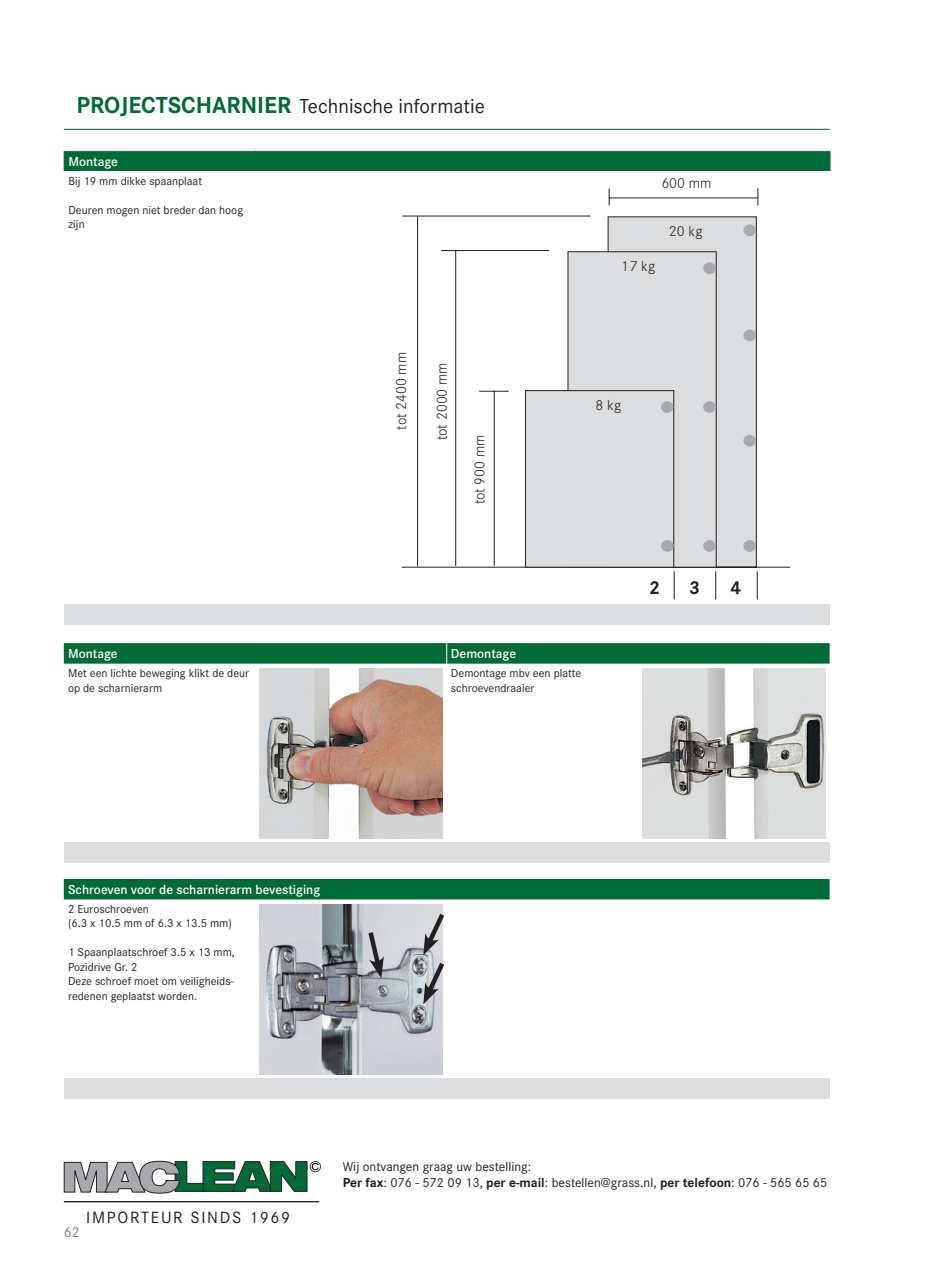
<style>
.page{position:relative;width:936px;height:1263px;background:#fff}
.page>*{position:absolute;margin:0;border:0;box-sizing:border-box;transform-origin:0 0}
.t1{font:700 24px "Corporate S";color:#006b36}
.t2{font:21px "Corporate S";color:#231f20}
.t3{font:700 19.2px "Corporate S";color:#231f20}
.t4{font:16.95px "Corporate S";letter-spacing:.1em;color:#231f20}
.t5{font:300 15.15px "Corporate S";color:#231f20}
.t6{font:15px "Corporate S";color:#808285}
.t7{font:13.5px/16.2px "Corporate S";color:#231f20}
.t8{font:600 13.5px "Corporate S";color:#fff}
.t9{font:12px/14.4px "Corporate S";color:#231f20}
.s1{font-weight:700}
</style>
<div class="page">
<hr style="left:64px;top:129px;width:765px;height:1px;background:#015c20">
<div style="left:64px;top:151px;width:766px;height:20px;background:#006b36"></div>
<div style="left:64px;top:604px;width:766px;height:20px;background:#dcdddf"></div>
<svg style="left:401px;top:216px;width:389px;height:352px"></svg>
<div style="left:567px;top:251px;width:149px;height:316px;background:#dcdddf"></div>
<div style="left:525px;top:390px;width:149px;height:177px;background:#dcdddf;border:1px solid #231f20"></div>
<svg style="left:608px;top:188px;width:1px;height:17px"></svg>
<svg style="left:757px;top:188px;width:1px;height:17px"></svg>
<hr style="left:609px;top:198px;width:148px;height:1px;background:#231f20">
<hr style="left:402px;top:216px;width:188px;height:1px;background:#231f20">
<hr style="left:417px;top:217px;width:1px;height:349px;background:#231f20">
<hr style="left:441px;top:250px;width:108px;height:1px;background:#231f20">
<hr style="left:455px;top:251px;width:1px;height:315px;background:#231f20">
<svg style="left:479px;top:391px;width:29px;height:1px"></svg>
<hr style="left:494px;top:391px;width:1px;height:175px;background:#231f20">
<div style="left:743px;top:435px;width:12px;height:11px;background:#a8a9ad;border-radius:50%"></div>
<div style="left:743px;top:330px;width:12px;height:11px;background:#a8a9ad;border-radius:50%"></div>
<div style="left:703px;top:540px;width:12px;height:12px;background:#a8a9ad;border-radius:50%"></div>
<div style="left:703px;top:401px;width:12px;height:12px;background:#a8a9ad;border-radius:50%"></div>
<div style="left:661px;top:540px;width:12px;height:12px;background:#a8a9ad;border-radius:50%"></div>
<div style="left:661px;top:401px;width:12px;height:12px;background:#a8a9ad;border-radius:50%"></div>
<div style="left:743px;top:540px;width:12px;height:12px;background:#a8a9ad;border-radius:50%"></div>
<div style="left:743px;top:224px;width:12px;height:12px;background:#a8a9ad;border-radius:50%"></div>
<div style="left:703px;top:262px;width:12px;height:12px;background:#a8a9ad;border-radius:50%"></div>
<svg style="left:673px;top:571px;width:1px;height:28px"></svg>
<svg style="left:715px;top:571px;width:1px;height:28px"></svg>
<svg style="left:756px;top:571px;width:1px;height:28px"></svg>
<div style="left:64px;top:843px;width:765px;height:20px;background:#dcdddf"></div>
<svg style="left:64px;top:643px;width:765px;height:21px"></svg>
<img style="left:259px;top:668px;width:183px;height:170px">
<img style="left:642px;top:668px;width:183px;height:170px">
<div style="left:64px;top:879px;width:765px;height:20px;background:#006b36"></div>
<div style="left:64px;top:1078px;width:765px;height:21px;background:#dcdddf"></div>
<img style="left:259px;top:904px;width:183px;height:170px">
<svg style="left:365px;top:927px;width:19px;height:51px"></svg>
<svg style="left:422px;top:909px;width:23px;height:95px"></svg>
<svg style="left:64px;top:1160px;width:257px;height:34px"></svg>
<hr style="left:64px;top:1201px;width:255px;height:1px;background:#231f20">
<h1 class="t1" style="left:77px;top:91px;width:28px">Projectscharnier</h1>
<h2 class="t2" style="left:299px;top:94px;width:187px">Technische informatie</h2>
<p class="t8" style="left:68px;top:154px;width:51px">Montage</p>
<p class="t9" style="left:68px;top:174px;width:135px">Bij 19 mm dikke spaanplaat</p>
<p class="t9" style="left:68px;top:202px;width:176px">Deuren mogen niet breder dan hoog zijn</p>
<p class="t5" style="left:661px;top:175px;width:51px">600 mm</p>
<p class="t5" style="left:621px;top:258px;width:35px">17 kg</p>
<p class="t5" style="left:668px;top:223px;width:35px">20 kg</p>
<p class="t5" style="left:392px;top:430px;width:79px;rotate:-90deg">tot 2400 mm</p>
<p class="t5" style="left:433px;top:440px;width:79px;rotate:-90deg">tot 2000 mm</p>
<p class="t5" style="left:471px;top:504px;width:71px;rotate:-90deg">tot 900 mm</p>
<p class="t5" style="left:595px;top:396px;width:27px">8 kg</p>
<p class="t8" style="left:68px;top:646px;width:51px">Montage</p>
<p class="t8" style="left:451px;top:646px;width:67px">Demontage</p>
<p class="t9" style="left:68px;top:666px;width:182px">Met een lichte beweging klikt de deur op de scharnierarm</p>
<p class="t9" style="left:451px;top:666px;width:132px">Demontage mbv een platte schroevendraaier</p>
<h3 class="t3" style="left:649px;top:576px;width:12px">2</h3>
<h3 class="t3" style="left:689px;top:576px;width:12px">3</h3>
<h3 class="t3" style="left:730px;top:576px;width:12px">4</h3>
<p class="t8" style="left:68px;top:882px;width:254px">Schroeven voor de scharnierarm bevestiging</p>
<p class="t9" style="left:68px;top:902px;width:165px">2 Euroschroeven<br>(6.3 x 10.5 mm of 6.3 x 13.5 mm)</p>
<p class="t9" style="left:68px;top:945px;width:168px">1 Spaanplaatschroef 3.5 x 13 mm,<br>Pozidrive Gr. 2<br>Deze schroef moet om veiligheids&shy;redenen geplaatst worden.</p>
<p class="t6" style="left:64px;top:1223px;width:17px">62</p>
<h3 class="t4" style="left:86px;top:1207px;width:205px">IMPORTEUR SINDS 1969</h3>
<p class="t7" style="left:342px;top:1158px;width:486px">Wij ontvangen graag uw bestelling:<br><span class="s1">Per fax</span>: 076 - 572 09 13, <span class="s1">per e-mail</span>: bestellen@grass.nl, <span class="s1">per telefoon</span>: 076 - 565 65 65</p>
</div>
